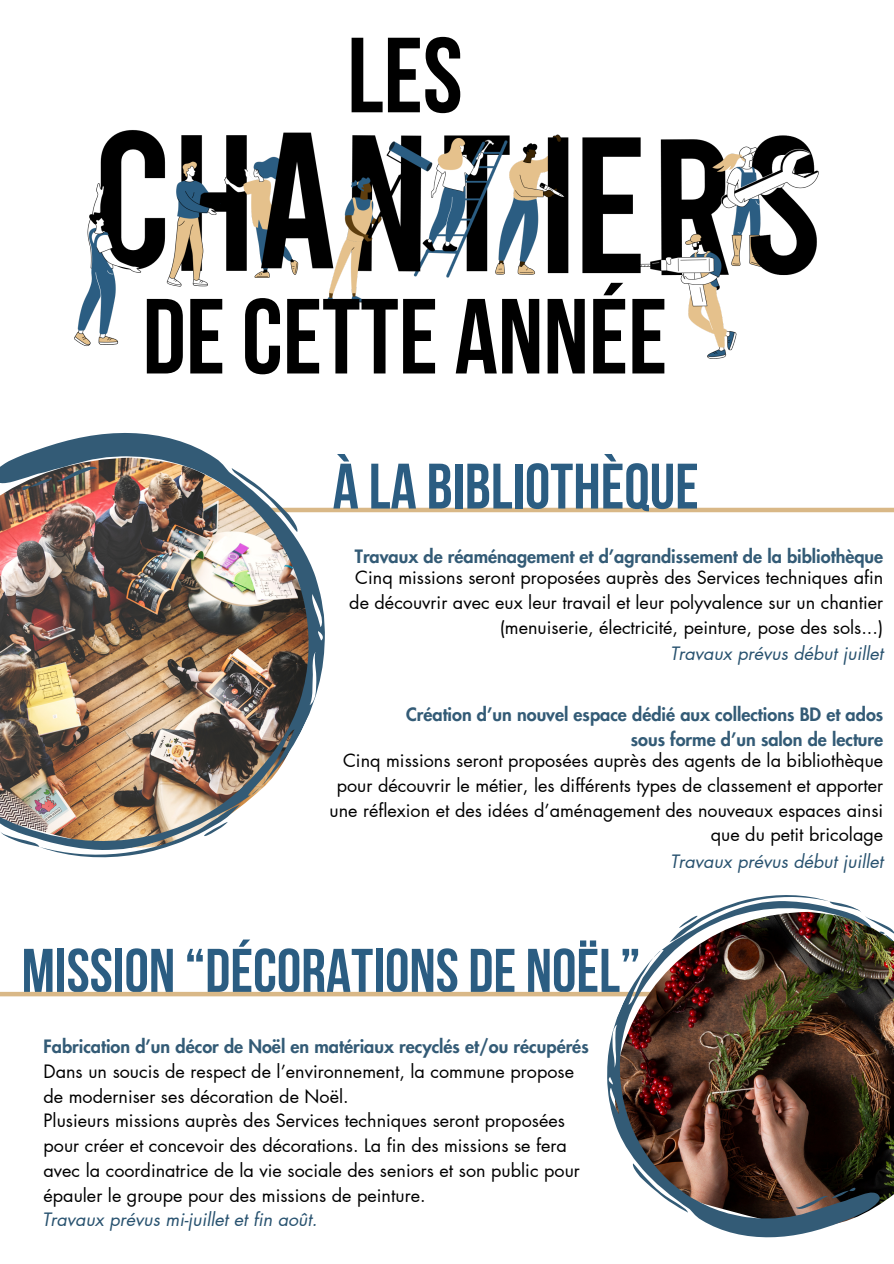
<style>
.page{position:relative;width:894px;height:1264px;background:#fff}
.page>*{position:absolute;margin:0;border:0;box-sizing:border-box;transform-origin:0 0}
.t1{font:106.5px "Bebas Neue Cyrillic";color:#000}
.t2{font:64.05px "Bebas Neue Cyrillic";color:#2b5d82}
.t3{font:61.65px "Bebas Neue Cyrillic";color:#2b5d82}
.t4{font:18px/24.8px "Futura LT Pro";color:#000;text-align:right}
.t5{font:800 18px/24.8px "Futura LT Pro";color:#335b76;text-align:right}
.t6{font:italic 18px "Futura LT Pro";color:#28526f}
</style>
<div class="page">
<img style="left:74px;top:130px;width:745px;height:229px">
<div style="left:151px;top:507px;width:742px;height:5px;background:#d9b887"></div>
<div style="left:0;top:991px;width:681px;height:5px;background:#d9b887"></div>
<img style="left:0;top:433px;width:394px;height:373px">
<svg style="left:219px;top:468px;width:91px;height:64px"></svg>
<img style="left:0;top:733px;width:241px;height:125px">
<img style="left:554px;top:945px;width:339px;height:293px">
<svg style="left:623px;top:1162px;width:74px;height:50px"></svg>
<img style="left:668px;top:895px;width:225px;height:99px">
<p class="t1" style="left:347px;top:32px;width:117px">LES</p>
<h3 class="t1" style="left:142px;top:293px;width:526px">DE CETTE ANNÉE</h3>
<h2 class="t2" style="left:332px;top:460px;width:367px">À LA BIBLIOTHÈQUE</h2>
<h4 class="t5" style="left:355px;top:545px;width:529px">Travaux de réaménagement et d’agrandissement de la bibliothèque</h4>
<p class="t4" style="left:349px;top:566px;width:535px">Cinq missions seront proposées auprès des Services techniques afin de découvrir avec eux leur travail et leur polyvalence sur un chantier (menuiserie, électricité, peinture, pose des sols...)</p>
<h3 class="t6" style="left:669px;top:645px;width:215px">Travaux prévus début juillet</h3>
<p class="t5" style="left:406px;top:703px;width:478px">Création d’un nouvel espace dédié aux collections BD et ados sous forme d’un salon de lecture</p>
<h4 class="t4" style="left:329px;top:749px;width:555px">Cinq missions seront proposées auprès des agents de la bibliothèque pour découvrir le métier, les différents types de classement et apporter une réflexion et des idées d’aménagement des nouveaux espaces ainsi que du petit bricolage</h4>
<p class="t3" style="left:22px;top:945px;width:620px">MISSION “DÉCORATIONS DE NOËL”</p>
<p class="t5" style="left:43px;top:1035px;width:546px">Fabrication d’un décor de Noël en matériaux recyclés et/ou récupérés</p>
<p class="t4" style="left:43px;top:1059px;width:532px;text-align:left">Dans un soucis de respect de l’environnement, la commune propose de moderniser ses décoration de Noël.</p>
<p class="t4" style="left:43px;top:1109px;width:537px;text-align:left">Plusieurs missions auprès des Services techniques seront proposées pour créer et concevoir des décorations. La fin des missions se fera avec la coordinatrice de la vie sociale des seniors et son public pour épauler le groupe pour des missions de peinture.</p>
<p class="t6" style="left:42px;top:1211px;width:277px">Travaux prévus mi-juillet et fin août.</p>
<h4 class="t6" style="left:669px;top:853px;width:215px">Travaux prévus début juillet</h4>
</div>
